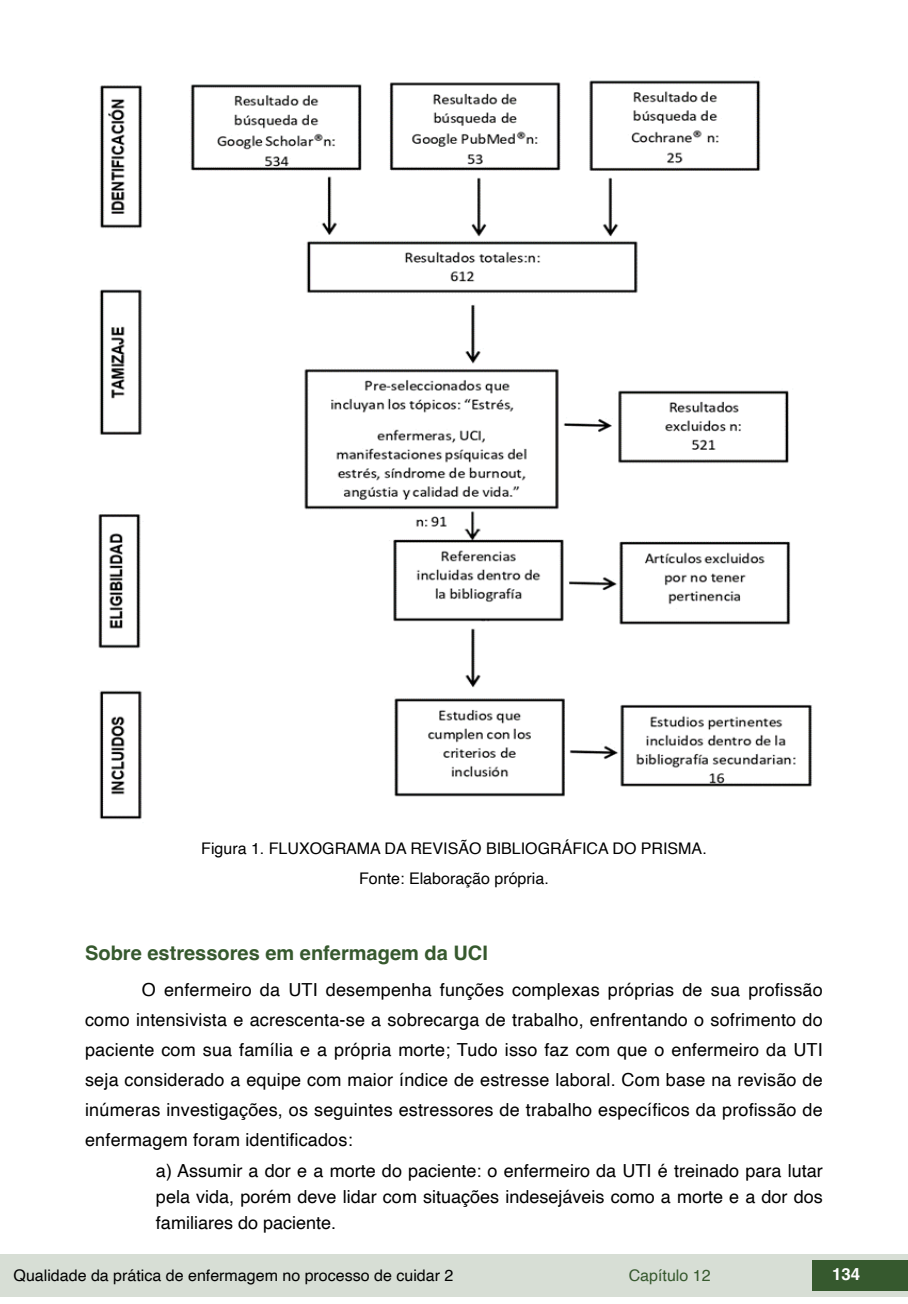
<style>
.page{position:relative;width:908px;height:1304px;background:#fff}
.page>*{position:absolute;margin:0;border:0;box-sizing:border-box;transform-origin:0 0}
.t1{font:700 20px "Helvetica";color:#36592e}
.t2{font:18px/30px "Helvetica";letter-spacing:.005em;color:#000;text-align:justify}
.t3{font:700 16.8px "Helvetica";color:#fff}
.t4{font:16px/30.6px "Helvetica";color:#000;text-align:center}
.t5{font:16px "Helvetica";color:#36592e}
</style>
<div class="page">
<div style="left:0;top:1254px;width:906px;height:43px;background:#d7ded5"></div>
<div style="left:812px;top:1261px;width:95px;height:30px;background:#36592e"></div>
<img style="left:98px;top:77px;width:714px;height:743px">
<p class="t4" style="left:201px;top:833px;width:507px">Figura 1. FLUXOGRAMA DA REVISÃO BIBLIOGRÁFICA DO PRISMA.<br>Fonte: Elaboração própria.</p>
<p class="t1" style="left:85px;top:941px;width:404px">Sobre estressores em enfermagem da UCI</p>
<p class="t2" style="left:85px;top:975px;width:738px;text-indent:57px">O enfermeiro da UTI desempenha funções complexas próprias de sua profissão como intensivista e acrescenta-se a sobrecarga de trabalho, enfrentando o sofrimento do paciente com sua família e a própria morte; Tudo isso faz com que o enfermeiro da UTI seja considerado a equipe com maior índice de estresse laboral. Com base na revisão de inúmeras investigações, os seguintes estressores de trabalho específicos da profissão de enfermagem foram identificados:</p>
<p class="t2" style="left:156px;top:1159px;width:668px;line-height:26px">a) Assumir a dor e a morte do paciente: o enfermeiro da UTI é treinado para lutar pela vida, porém deve lidar com situações indesejáveis como a morte e a dor dos familiares do paciente.</p>
<p class="t4" style="left:14px;top:1260px;width:441px">Qualidade da prática de enfermagem no processo de cuidar 2</p>
<p class="t5" style="left:628px;top:1263px;width:83px">Capítulo 12</p>
<p class="t3" style="left:831px;top:1264px;width:30px">134</p>
</div>
